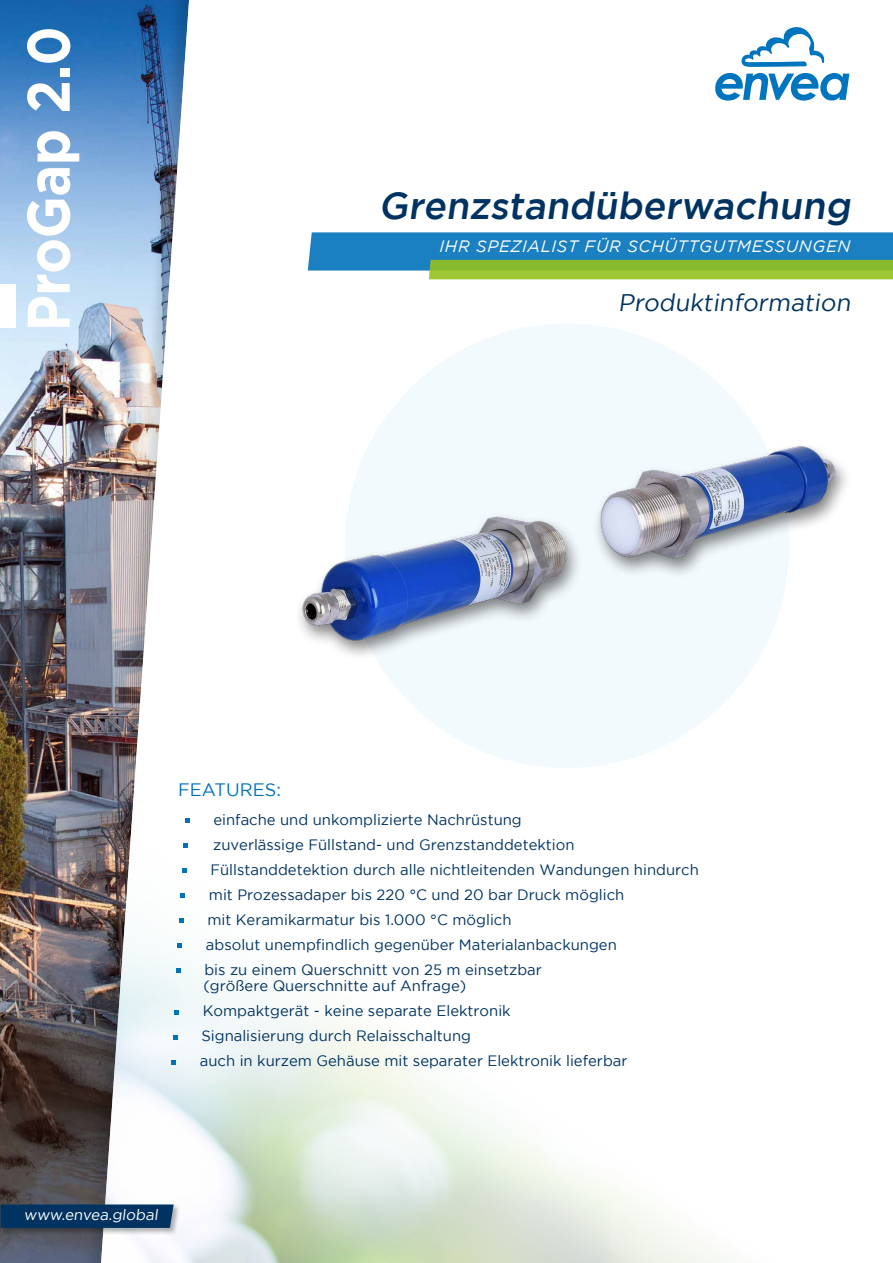
<style>
.page{position:relative;width:893px;height:1263px;background:#fff}
.page>*{position:absolute;margin:0;border:0;box-sizing:border-box;transform-origin:0 0}
.t1{font:700 60px "Gotham";letter-spacing:-.01em;color:#fff;scale:.9 1}
.t2{font:500 37.5px "Gotham";color:#003361}
.t3{font:24px "Gotham";color:#003361}
.TITRES_BLEUS{font:18px "Gotham";color:#0072bb}
.t4{font:italic 16.5px "Gotham";letter-spacing:.04em;color:#fff}
.t5{font:15px/16.5px "Gotham";color:#003361}
.t6{font:15px "Gotham";color:#fff}
</style>
<div class="page">
<div style="left:0;top:0;width:203px;height:1263px;background:#000;opacity:.15"></div>
<div style="left:345px;top:323px;width:444px;height:445px;background:#f3fafd;border-radius:50%"></div>
<div style="left:0;top:1203px;width:181px;height:32px;background:#000;opacity:.31"></div>
<svg style="left:0;top:1204px;width:174px;height:24px;background:#063663"></svg>
<svg style="left:308px;top:232px;width:585px;height:47px;background:#4c9a95"></svg>
<svg style="left:715px;top:73px;width:134px;height:28px"></svg>
<svg style="left:741px;top:27px;width:84px;height:40px"></svg>
<svg style="left:185px;top:818px;width:4px;height:5px"></svg>
<svg style="left:184px;top:843px;width:4px;height:5px"></svg>
<svg style="left:182px;top:868px;width:4px;height:5px"></svg>
<svg style="left:181px;top:893px;width:4px;height:5px"></svg>
<svg style="left:179px;top:918px;width:4px;height:5px"></svg>
<svg style="left:178px;top:943px;width:4px;height:5px"></svg>
<svg style="left:176px;top:968px;width:4px;height:5px"></svg>
<svg style="left:175px;top:1010px;width:4px;height:4px"></svg>
<svg style="left:173px;top:1035px;width:4px;height:4px"></svg>
<svg style="left:172px;top:1060px;width:4px;height:4px"></svg>
<div style="left:0;top:284px;width:15px;height:44px;background:#fff"></div>
<div style="left:293px;top:441px;width:560px;height:221px;background:#f3fafd"></div>
<img style="left:297px;top:441px;width:554px;height:212px">
<p class="t1" style="left:14px;top:331px;width:341px;rotate:-90deg">ProGap 2.0</p>
<p class="t2" style="left:379px;top:185px;width:479px">Grenzstandüberwachung</p>
<p class="t4" style="left:439px;top:237px;width:412px">IHR SPEZIALIST FÜR SCHÜTTGUTMESSUNGEN</p>
<h3 class="t3" style="left:618px;top:289px;width:237px">Produktinformation</h3>
<p class="TITRES_BLEUS" style="left:178px;top:779px;width:104px">FEATURES:</p>
<p class="t5" style="left:213px;top:811px;width:310px">einfache und unkomplizierte Nachrüstung</p>
<p class="t5" style="left:213px;top:836px;width:363px">zuverlässige Füllstand- und Grenzstanddetektion</p>
<p class="t5" style="left:210px;top:861px;width:490px">Füllstanddetektion durch alle nichtleitenden Wandungen hindurch</p>
<p class="t5" style="left:209px;top:886px;width:417px">mit Prozessadaper bis 220 °C und 20 bar Druck möglich</p>
<p class="t5" style="left:207px;top:911px;width:306px">mit Keramikarmatur bis 1.000 °C möglich</p>
<p class="t5" style="left:206px;top:936px;width:412px">absolut unempfindlich gegenüber Materialanbackungen</p>
<p class="t5" style="left:203px;top:961px;width:340px">bis zu einem Querschnitt von 25 m einsetzbar (größere Querschnitte auf Anfrage)</p>
<p class="t5" style="left:203px;top:1003px;width:309px">Kompaktgerät - keine separate Elektronik</p>
<p class="t5" style="left:201px;top:1028px;width:271px">Signalisierung durch Relaisschaltung</p>
<p class="t5" style="left:200px;top:1053px;width:429px">auch in kurzem Gehäuse mit separater Elektronik lieferbar</p>
<p class="t6" style="left:24px;top:1207px;width:138px">www.envea.global</p>
</div>
